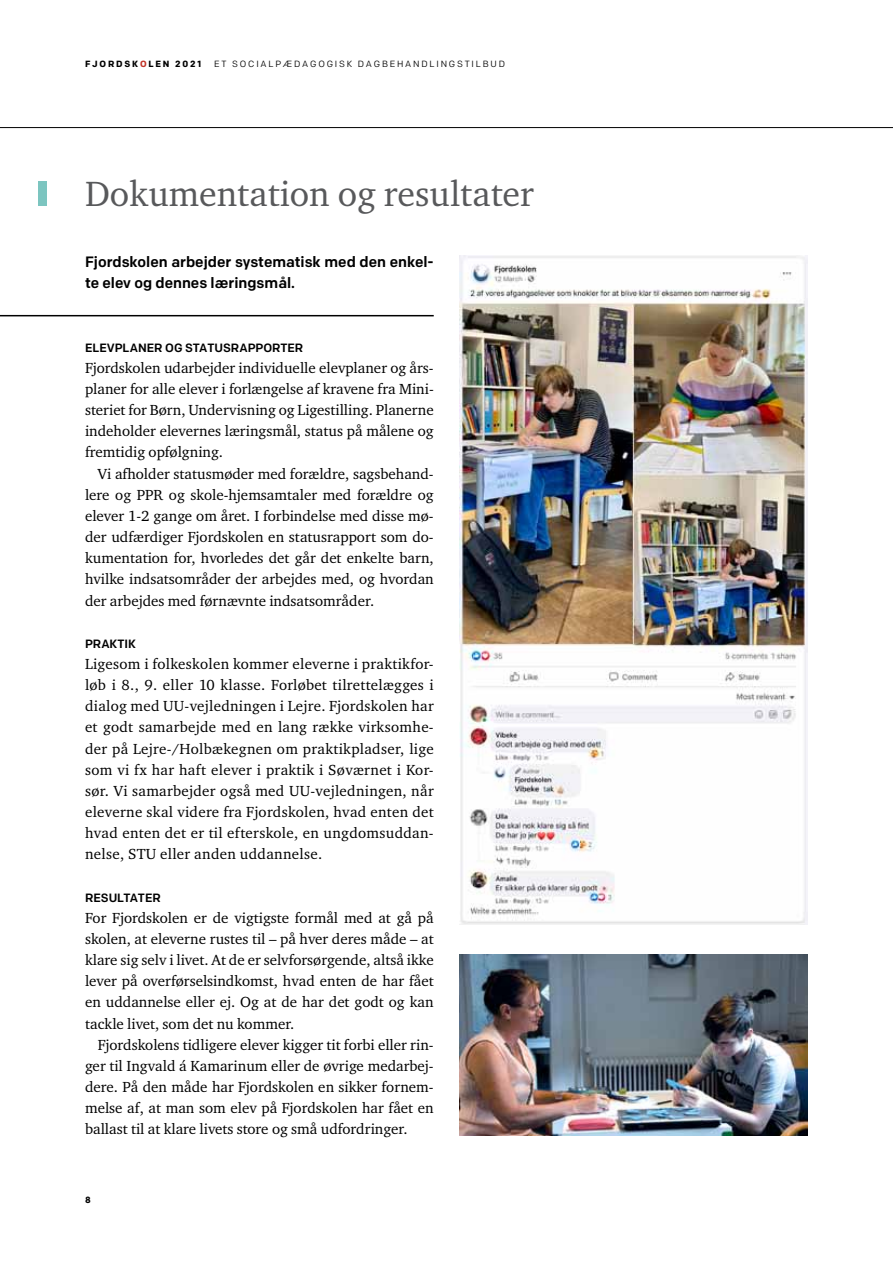
<style>
.page{position:relative;width:893px;height:1263px;background:#fff}
.page>*{position:absolute;margin:0;border:0;box-sizing:border-box;transform-origin:0 0}
.t1{font:36px "Charter";color:#58595b}
.t2{font:15px/21.1px "Charter";color:#000;text-align:justify}
.t3{font:500 15px/21.1px "Colfax";color:#000}
.t4{font:500 12px "Colfax";color:#000}
.t5{font:9px "Colfax";letter-spacing:.2em;color:#000}
.t6{font:700 9px "Colfax";letter-spacing:.2em;color:#000}
.s1{color:#c13327}
</style>
<div class="page">
<div style="left:38px;top:182px;width:9px;height:24px;background:#7cc5c0"></div>
<hr style="left:0;top:127px;width:893px;height:1px;background:#000">
<hr style="left:0;top:315px;width:434px;height:1px;background:#000">
<img style="left:460px;top:255px;width:348px;height:669px">
<img style="left:460px;top:954px;width:348px;height:181px">
<p class="t6" style="left:85px;top:59px;width:118px">FJORDSK<span class="s1">O</span>LEN 2021</p>
<p class="t5" style="left:214px;top:59px;width:291px">ET SO CIALPÆD AGO GISK D AGBE HAND LIN GSTILBUD</p>
<h1 class="t1" style="left:85px;top:171px;width:450px">Dokumentation og resultater</h1>
<p class="t3" style="left:85px;top:251px;width:350px">Fjordskolen arbejder systematisk med den enkel&shy;te elev og dennes læringsmål.</p>
<p class="t4" style="left:85px;top:340px;width:220px">Elevplaner og statusrapporter</p>
<p class="t2" style="left:85px;top:357px;width:350px">Fjordskolen udarbejder individuelle elevplaner og års&shy;planer for alle elever i forlængelse af kravene fra Mini&shy;steriet for Børn, Undervisning og Ligestilling. Planerne indeholder elevernes læringsmål, status på målene og fremtidig opfølgning.</p>
<p class="t2" style="left:85px;top:462px;width:350px;text-indent:13px">Vi afholder statusmøder med forældre, sagsbehand&shy;lere og PPR og skole-hjemsamtaler med forældre og elever 1-2 gange om året. I forbindelse med disse mø&shy;der udfærdiger Fjordskolen en statusrapport som do&shy;kumentation for, hvorledes det går det enkelte barn, hvilke indsatsområder der arbejdes med, og hvordan der arbejdes med førnævnte indsatsområder.</p>
<p class="t4" style="left:85px;top:636px;width:52px">Praktik</p>
<p class="t2" style="left:85px;top:653px;width:350px">Ligesom i folkeskolen kommer eleverne i praktikfor&shy;løb i 8., 9. eller 10 klasse. Forløbet tilrettelægges i dialog med UU-vejledningen i Lejre. Fjordskolen har et godt samarbejde med en lang række virksomhe&shy;der på Lejre-/Holbækegnen om praktikpladser, lige som vi fx har haft elever i praktik i Søværnet i Kor&shy;sør. Vi samarbejder også med UU-vejledningen, når eleverne skal videre fra Fjordskolen, hvad enten det hvad enten det er til efterskole, en ungdomsuddan&shy;nelse, STU eller anden uddannelse.</p>
<p class="t4" style="left:85px;top:890px;width:77px">Resultater</p>
<p class="t2" style="left:85px;top:907px;width:350px">For Fjordskolen er de vigtigste formål med at gå på skolen, at eleverne rustes til – på hver deres måde – at klare sig selv i livet. At de er selvforsørgende, altså ikke lever på overførselsindkomst, hvad enten de har fået en uddannelse eller ej. Og at de har det godt og kan tackle livet, som det nu kommer.</p>
<p class="t2" style="left:85px;top:1034px;width:350px;text-indent:13px">Fjordskolens tidligere elever kigger tit forbi eller rin&shy;ger til Ingvald á Kamarinum eller de øvrige medarbej&shy;dere. På den måde har Fjordskolen en sikker fornem&shy;melse af, at man som elev på Fjordskolen har fået en ballast til at klare livets store og små udfordringer.</p>
<p class="t6" style="left:85px;top:1194px;width:7px">8</p>
</div>
